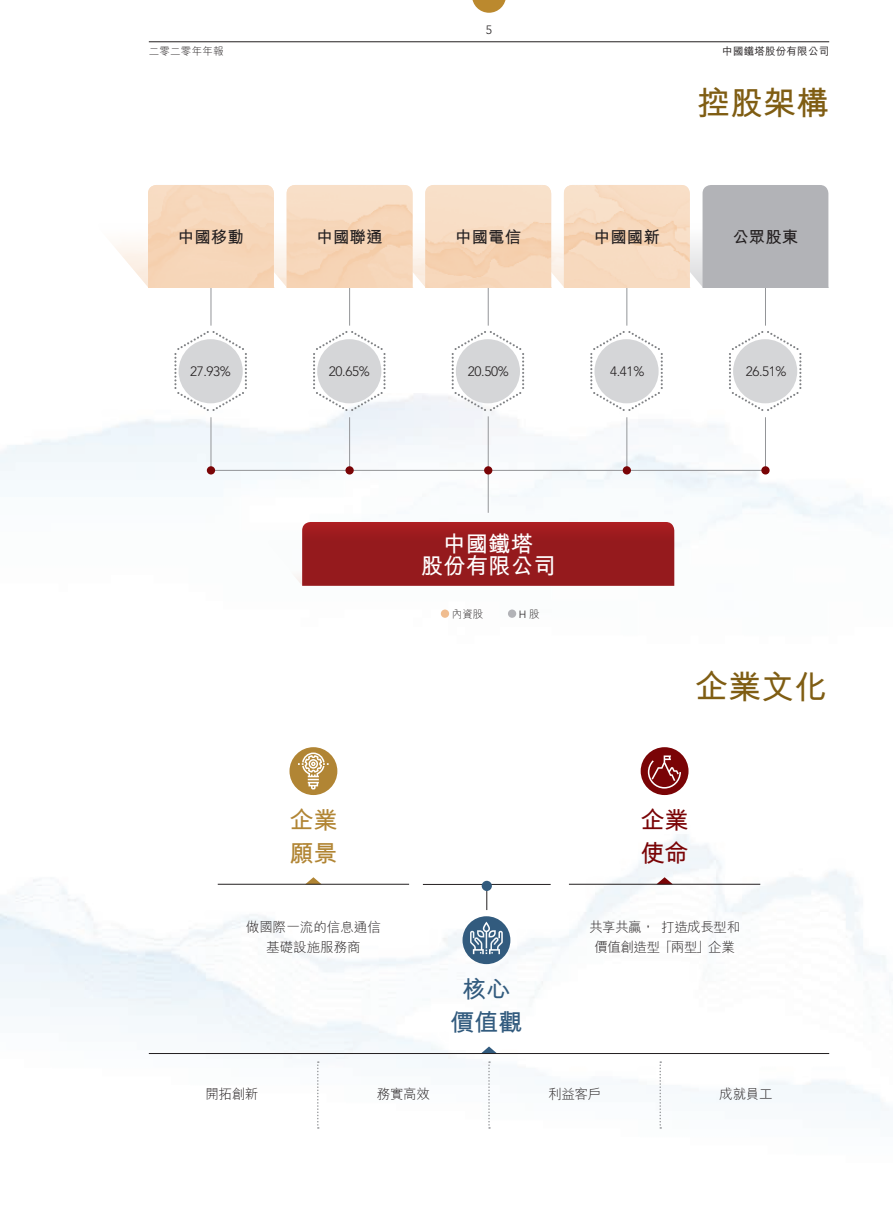
<style>
.page{position:relative;width:893px;height:1212px;background:#fff}
.page>*{position:absolute;margin:0;border:0;box-sizing:border-box;transform-origin:0 0}
.t1{font:700 33px "M Hei HK";color:#7f5d13}
.t2{font:700 24px/33px "M Hei HK";color:#325b7e;text-align:center}
.t3{font:700 24px/33px "M Hei HK";color:#b18534}
.t4{font:700 24px/33px "M Hei HK";color:#7a0406}
.t5{font:700 22.5px/22.5px "M Hei HK";color:#fff;text-align:center}
.t6{font:700 16.5px "M Hei HK";color:#231f20}
.t7{font:300 13.5px/19.5px "M Hei HK";letter-spacing:-.025em;color:#231f20;text-align:center}
.t8{font:300 13.5px "Avenir LT Std";letter-spacing:-.025em;color:#231f20}
.t9{font:300 13.5px/19.5px "M Hei HK";color:#231f20;text-align:center}
.t10{font:300 12px "Avenir LT Std";color:#231f20}
.t11{font:300 10.5px "M Hei HK";letter-spacing:.02em;color:#231f20}
.t12{font:500 10.5px "M Hei HK";letter-spacing:.02em;color:#231f20}
.t13{font:300 10.5px "Avenir LT Std";color:#231f20}
.s1{font-family:"M Hei HK"}
</style>
<div class="page">
<img style="left:0;top:41px;width:893px;height:1088px">
<svg style="left:481px;top:1046px;width:16px;height:7px"></svg>
<hr style="left:149px;top:1053px;width:680px;height:1px;background:#231f20">
<svg style="left:305px;top:877px;width:17px;height:7px"></svg>
<hr style="left:218px;top:884px;width:191px;height:1px;background:#231f20">
<svg style="left:656px;top:877px;width:17px;height:7px"></svg>
<hr style="left:569px;top:884px;width:191px;height:1px;background:#231f20">
<hr style="left:423px;top:884px;width:128px;height:1px;background:#231f20">
<svg style="left:486px;top:891px;width:1px;height:19px"></svg>
<div style="left:482px;top:881px;width:10px;height:10px;background:#325b7e;border-radius:50%"></div>
<svg style="left:641px;top:747px;width:47px;height:48px"></svg>
<svg style="left:289px;top:747px;width:48px;height:48px"></svg>
<svg style="left:462px;top:916px;width:48px;height:48px"></svg>
<hr style="left:211px;top:254px;width:1px;height:72px;background:#939598">
<hr style="left:349px;top:254px;width:1px;height:72px;background:#939598">
<hr style="left:626px;top:254px;width:1px;height:72px;background:#939598">
<hr style="left:765px;top:254px;width:1px;height:72px;background:#939598">
<hr style="left:488px;top:209px;width:1px;height:117px;background:#939598">
<div style="left:441px;top:609px;width:8px;height:9px;background:#f0bd90;border-radius:50%"></div>
<div style="left:508px;top:609px;width:8px;height:9px;background:#b2b3b7;border-radius:50%"></div>
<hr style="left:488px;top:416px;width:1px;height:97px;background:#939598">
<hr style="left:210px;top:470px;width:555px;height:1px;background:#939598">
<hr style="left:211px;top:417px;width:1px;height:52px;background:#939598">
<hr style="left:765px;top:417px;width:1px;height:52px;background:#939598">
<hr style="left:349px;top:417px;width:1px;height:52px;background:#939598">
<hr style="left:626px;top:417px;width:1px;height:52px;background:#939598">
<div style="left:207px;top:466px;width:8px;height:8px;background:#7a0406;border-radius:50%"></div>
<div style="left:345px;top:466px;width:9px;height:8px;background:#7a0406;border-radius:50%"></div>
<div style="left:484px;top:466px;width:8px;height:8px;background:#7a0406;border-radius:50%"></div>
<div style="left:623px;top:466px;width:8px;height:8px;background:#7a0406;border-radius:50%"></div>
<div style="left:761px;top:466px;width:9px;height:8px;background:#7a0406;border-radius:50%"></div>
<svg style="left:263px;top:522px;width:411px;height:64px;background:#a23033"></svg>
<svg style="left:94px;top:185px;width:735px;height:103px;background:#ebd6c4"></svg>
<svg style="left:729px;top:331px;width:72px;height:80px"></svg>
<div style="left:733px;top:339px;width:64px;height:64px;background:#d5d6d8;border-radius:50%"></div>
<svg style="left:590px;top:331px;width:73px;height:80px"></svg>
<div style="left:594px;top:339px;width:65px;height:64px;background:#d5d6d8;border-radius:50%"></div>
<svg style="left:452px;top:331px;width:72px;height:80px"></svg>
<div style="left:456px;top:339px;width:64px;height:64px;background:#d5d6d8;border-radius:50%"></div>
<svg style="left:313px;top:331px;width:73px;height:80px"></svg>
<div style="left:317px;top:339px;width:64px;height:64px;background:#d5d6d8;border-radius:50%"></div>
<svg style="left:174px;top:331px;width:73px;height:80px"></svg>
<div style="left:179px;top:339px;width:64px;height:64px;background:#d5d6d8;border-radius:50%"></div>
<svg style="left:317px;top:1061px;width:2px;height:68px"></svg>
<svg style="left:659px;top:1061px;width:2px;height:68px"></svg>
<svg style="left:488px;top:1061px;width:2px;height:68px"></svg>
<hr style="left:149px;top:42px;width:680px;height:1px;background:#231f20">
<svg style="left:472px;top:0;width:34px;height:13px"></svg>
<p class="t10" style="left:486px;top:23px;width:8px">5</p>
<p class="t11" style="left:149px;top:46px;width:76px">二零二零年年報</p>
<p class="t12" style="left:722px;top:44px;width:108px">中國鐵塔股份有限公司</p>
<h1 class="t1" style="left:697px;top:78px;width:133px">控股架構</h1>
<p class="t6" style="left:178px;top:224px;width:67px">中國移動</p>
<p class="t6" style="left:317px;top:224px;width:67px">中國聯通</p>
<p class="t6" style="left:455px;top:224px;width:67px">中國電信</p>
<p class="t6" style="left:594px;top:224px;width:67px">中國國新</p>
<p class="t6" style="left:732px;top:224px;width:67px">公眾股東</p>
<p class="t8" style="left:190px;top:364px;width:42px">27.93%</p>
<p class="t8" style="left:329px;top:364px;width:42px">20.65%</p>
<p class="t8" style="left:468px;top:364px;width:42px">20.50%</p>
<p class="t8" style="left:610px;top:364px;width:36px">4.41%</p>
<p class="t8" style="left:746px;top:364px;width:42px">26.51%</p>
<h3 class="t5" style="left:421px;top:530px;width:136px">中國鐵塔<br>股份有限公司</h3>
<h2 class="t3" style="left:289px;top:801px;width:49px">企業願景</h2>
<p class="t9" style="left:246px;top:917px;width:136px">做國際一流的信息通信基礎設施服務商</p>
<p class="t11" style="left:452px;top:609px;width:33px">內資股</p>
<p class="t13" style="left:519px;top:608px;width:22px">H<span class="s1">股</span></p>
<h2 class="t2" style="left:450px;top:970px;width:73px">核心價值觀</h2>
<h1 class="t1" style="left:695px;top:662px;width:133px">企業文化</h1>
<h2 class="t4" style="left:641px;top:801px;width:49px">企業使命</h2>
<p class="t7" style="left:589px;top:917px;width:153px">共享共贏，打造成長型和價值創造型「兩型」企業</p>
<p class="t7" style="left:205px;top:1084px;width:54px">開拓創新</p>
<p class="t7" style="left:377px;top:1084px;width:54px">務實高效</p>
<p class="t7" style="left:548px;top:1084px;width:54px">利益客戶</p>
<p class="t7" style="left:719px;top:1084px;width:54px">成就員工</p>
</div>
